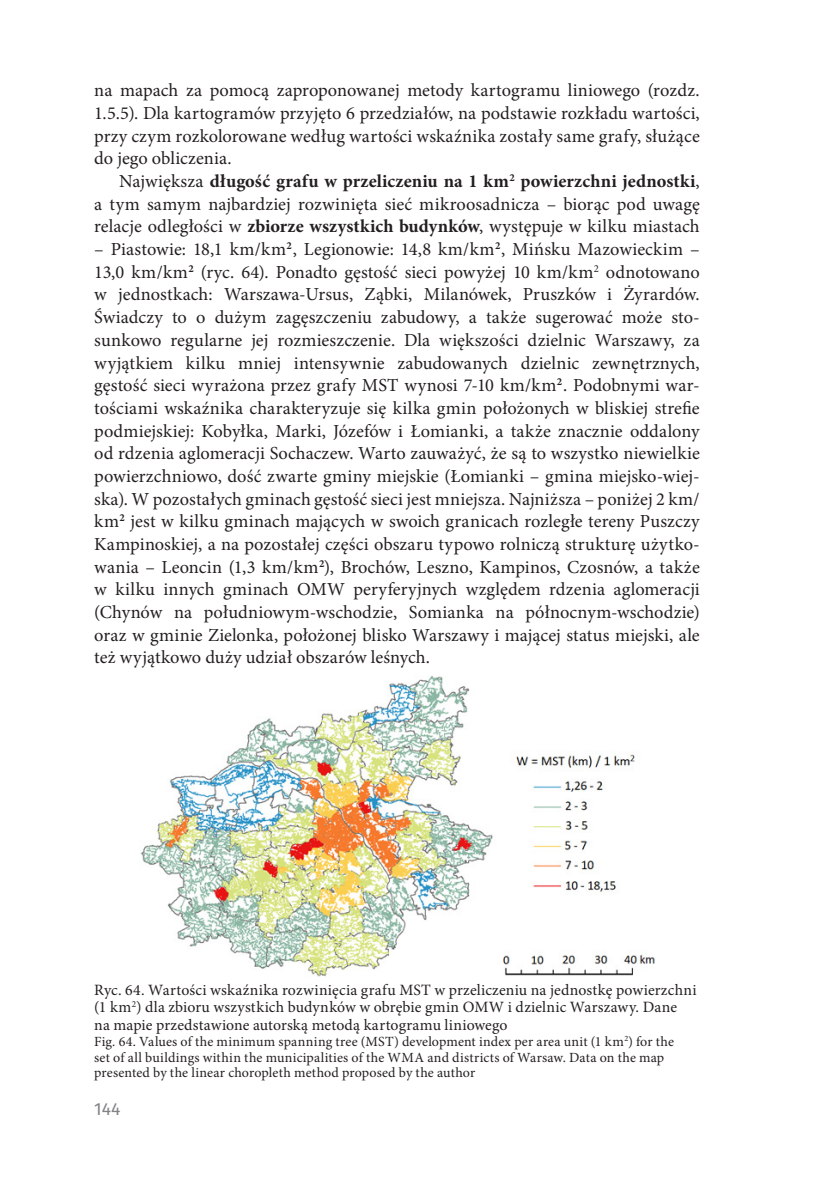
<style>
.page{position:relative;width:814px;height:1181px;background:#fff}
.page>*{position:absolute;margin:0;border:0;box-sizing:border-box;transform-origin:0 0}
.akapit{font:18.38px/22.8px "Minion Pro";letter-spacing:.005em;color:#231f20;text-align:justify}
.akapit_1{font:18.38px/22.8px "Minion Pro";letter-spacing:.01em;color:#231f20;text-align:justify}
.t1{font:17.5px "Fira Sans";color:#808285}
.podpis{font:15.75px/17.5px "Minion Pro";letter-spacing:.01em;color:#231f20}
.podpis_ang{font:14px/15.8px "Minion Pro";letter-spacing:.015em;color:#231f20}
.s1{font-weight:700}
</style>
<div class="page">
<img style="left:140px;top:675px;width:515px;height:302px">
<p class="akapit_1" style="left:94px;top:79px;width:607px">na mapach za pomocą zaproponowanej metody kartogramu liniowego (rozdz.<br>1.5.5). Dla kartogramów przyjęto 6 przedziałów, na podstawie rozkładu wartości, przy czym rozkolorowane według wartości wskaźnika zostały same grafy, służące do jego obliczenia.</p>
<p class="akapit" style="left:94px;top:170px;width:607px;text-indent:25px">Największa <span class="s1">długość grafu w przeliczeniu na 1 km</span><sup>2</sup> <span class="s1">powierzchni jednostki</span>, a tym samym najbardziej rozwinięta sieć mikroosadnicza – biorąc pod uwagę relacje odległości w <span class="s1">zbiorze wszystkich budynków</span>, występuje w kilku miastach</p>
<p class="akapit" style="left:94px;top:238px;width:607px">– Piastowie: 18,1 km/km<sup>2</sup>, Legionowie: 14,8 km/km<sup>2</sup>, Mińsku Mazowieckim – 13,0 km/km<sup>2</sup> (ryc. 64). Ponadto gęstość sieci powyżej 10 km/km<sup>2</sup> odnotowano w jednostkach: Warszawa-Ursus, Ząbki, Milanówek, Pruszków i Żyrardów.<br>Świadczy to o dużym zagęszczeniu zabudowy, a także sugerować może sto&shy;sunkowo regularne jej rozmieszczenie. Dla większości dzielnic Warszawy, za wyjątkiem kilku mniej intensywnie zabudowanych dzielnic zewnętrznych, gęstość sieci wyrażona przez grafy MST wynosi 7-10 km/km<sup>2</sup>. Podobnymi war&shy;tościami wskaźnika charakteryzuje się kilka gmin położonych w bliskiej strefie podmiejskiej: Kobyłka, Marki, Józefów i Łomianki, a także znacznie oddalony od rdzenia aglomeracji Sochaczew. Warto zauważyć, że są to wszystko niewielkie powierzchniowo, dość zwarte gminy miejskie (Łomianki – gmina miejsko-wiej&shy;ska). W pozostałych gminach gęstość sieci jest mniejsza. Najniższa – poniżej 2 km/ km<sup>2</sup> jest w kilku gminach mających w swoich granicach rozległe tereny Puszczy Kampinoskiej, a na pozostałej części obszaru typowo rolniczą strukturę użytko&shy;wania – Leoncin (1,3 km/km<sup>2</sup>), Brochów, Leszno, Kampinos, Czosnów, a także w kilku innych gminach OMW peryferyjnych względem rdzenia aglomeracji (Chynów na południowym-wschodzie, Somianka na północnym-wschodzie) oraz w gminie Zielonka, położonej blisko Warszawy i mającej status miejski, ale też wyjątkowo duży udział obszarów leśnych.</p>
<p class="podpis" style="left:94px;top:981px;width:603px">Ryc. 64. Wartości wskaźnika rozwinięcia grafu MST w przeliczeniu na jednostkę powierzchni (1 km<sup>2</sup>) dla zbioru wszystkich budynków w obrębie gmin OMW i dzielnic Warszawy. Dane na mapie przedstawione autorską metodą kartogramu liniowego</p>
<p class="podpis_ang" style="left:94px;top:1033px;width:581px">Fig. 64. Values of the minimum spanning tree (MST) development index per area unit (1 km<sup>2</sup>) for the set of all buildings within the municipalities of the WMA and districts of Warsaw. Data on the map presented by the linear choropleth method proposed by the author</p>
<p class="t1" style="left:94px;top:1096px;width:28px">144</p>
</div>
